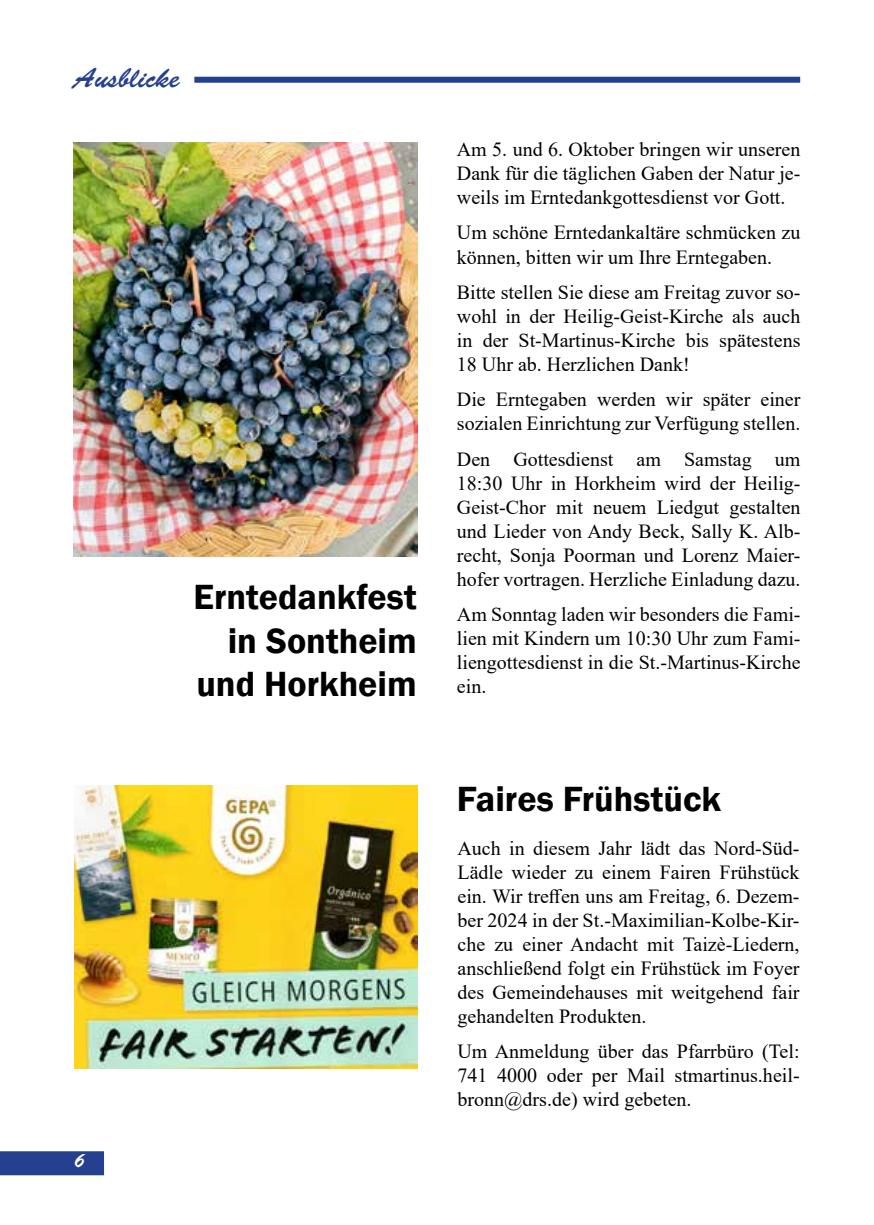
<style>
.page{position:relative;width:874px;height:1225px;background:#fff}
.page>*{position:absolute;margin:0;border:0;box-sizing:border-box;transform-origin:0 0}
.t1{font:600 36px/43.2px "Franklin Gothic";color:#000;text-align:right}
.t2{font:28px "Brush Script Std";color:#25408f}
.t3{font:20px/24px "Times New Roman";color:#000;text-align:justify}
.t4{font:20px "Brush Script Std";color:#fff}
</style>
<div class="page">
<div style="left:0;top:1151px;width:104px;height:24px;background:#25408f"></div>
<div style="left:194px;top:77px;width:605px;height:6px;background:#25408f"></div>
<img style="left:74px;top:785px;width:343px;height:283px">
<img style="left:73px;top:142px;width:344px;height:414px">
<h2 class="t2" style="left:73px;top:62px;width:108px">Ausblicke</h2>
<h1 class="t1" style="left:193px;top:576px;width:225px">Erntedankfest in Sontheim und Horkheim</h1>
<p class="t4" style="left:73px;top:1149px;width:13px">6</p>
<p class="t3" style="left:456px;top:137px;width:345px">Am 5. und 6. Oktober bringen wir unseren Dank für die täglichen Gaben der Natur je&shy;weils im Erntedankgottesdienst vor Gott.</p>
<p class="t3" style="left:456px;top:220px;width:345px">Um schöne Erntedankaltäre schmücken zu können, bitten wir um Ihre Erntegaben.</p>
<p class="t3" style="left:456px;top:279px;width:345px">Bitte stellen Sie diese am Freitag zuvor so&shy;wohl in der Heilig-Geist-Kirche als auch in der St-Martinus-Kirche bis spätestens 18 Uhr ab. Herzlichen Dank!</p>
<p class="t3" style="left:456px;top:387px;width:345px">Die Erntegaben werden wir später einer sozialen Einrichtung zur Verfügung stellen.</p>
<p class="t3" style="left:456px;top:446px;width:345px">Den Gottesdienst am Samstag um 18:30 Uhr in Horkheim wird der Heilig-Geist-Chor mit neuem Liedgut gestalten und Lieder von Andy Beck, Sally K. Alb&shy;recht, Sonja Poorman und Lorenz Maier&shy;hofer vortragen. Herzliche Einladung dazu.</p>
<p class="t3" style="left:456px;top:601px;width:345px">Am Sonntag laden wir besonders die Fami&shy;lien mit Kindern um 10:30 Uhr zum Fami&shy;liengottesdienst in die St.-Martinus-Kirche ein.</p>
<h1 class="t1" style="left:456px;top:777px;width:266px">Faires Frühstück</h1>
<p class="t3" style="left:457px;top:835px;width:343px">Auch in diesem Jahr lädt das Nord-Süd-Lädle wieder zu einem Fairen Frühstück ein. Wir treffen uns am Freitag, 6. Dezem&shy;ber 2024 in der St.-Maximilian-Kolbe-Kir&shy;che zu einer Andacht mit Taizè-Liedern, anschließend folgt ein Frühstück im Foyer des Gemeindehauses mit weitgehend fair gehandelten Produkten.</p>
<p class="t3" style="left:457px;top:1038px;width:343px">Um Anmeldung über das Pfarrbüro (Tel:<br>741 4000 oder per Mail stmartinus.heil&shy;bronn@drs.de) wird gebeten.</p>
</div>
